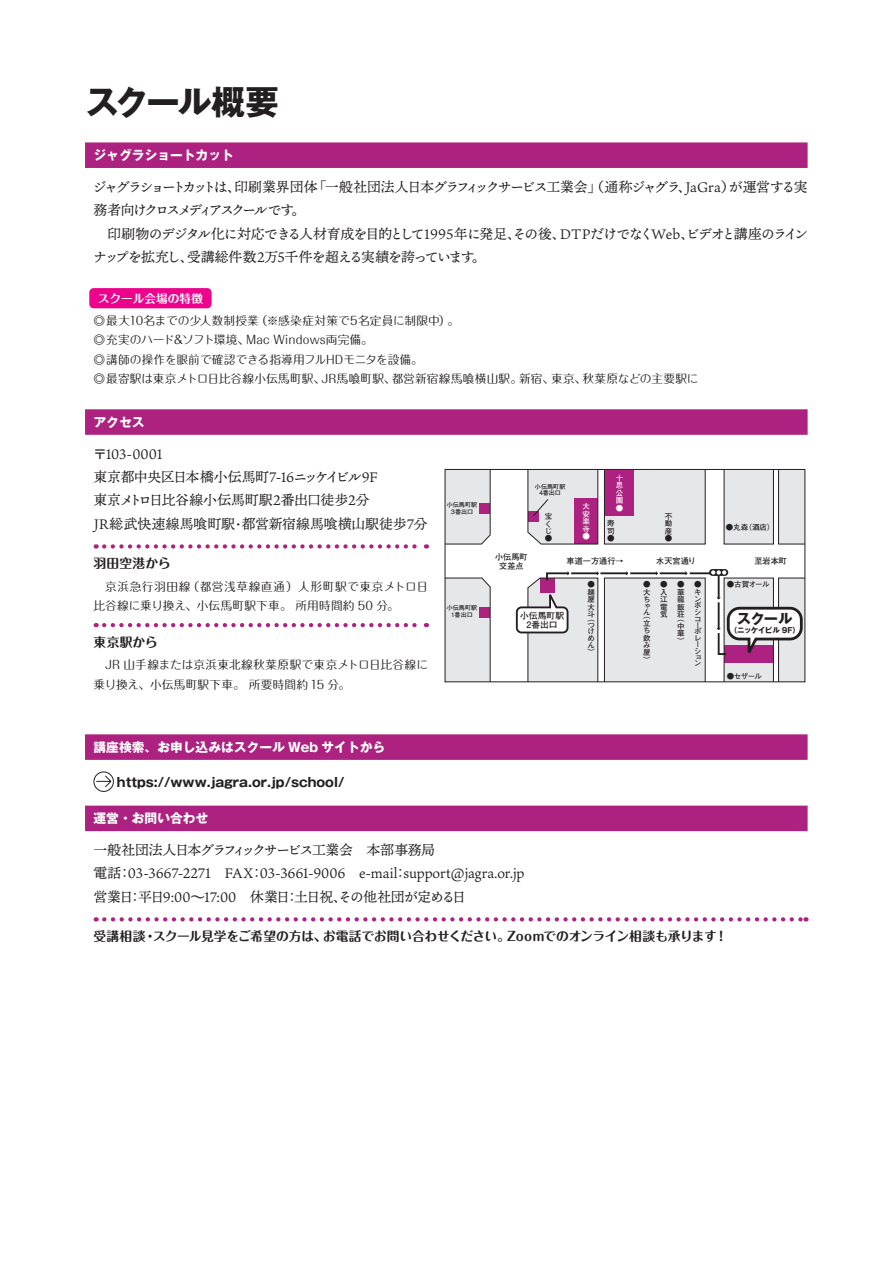
<style>
.page{position:relative;width:893px;height:1263px;background:#fff}
.page>*{position:absolute;margin:0;border:0;box-sizing:border-box;transform-origin:0 0}
.t1{font:700 34.05px "Gothic MB101 Pro";letter-spacing:-.075em;color:#231f20}
.t2{font:700 14.25px "Gothic MB101 Pro";color:#231f20}
.t3{font:13.8px/23.4px "Ten Mincho Text";letter-spacing:-.07em;color:#231f20}
.t4{font:13.8px/23.4px "Ten Mincho Text";letter-spacing:-.03em;color:#231f20}
.t5{font:13.8px/23.4px "Ten Mincho Text";letter-spacing:-.01em;color:#231f20}
.t6{font:700 12.75px "Maru Fo Pro";letter-spacing:-.01em;color:#231f20}
.t7{font:700 12.75px "Gothic MB101 Pro";color:#fff}
.t8{font:700 12.75px "Gothic MB101 Pro";color:#231f20}
.t9{font:11.7px/19.2px "Maru Fo Pro";letter-spacing:.01em;color:#231f20}
.t10{font:700 8.85px/9.4px "Futo Go B101 Pro";color:#231f20;text-align:center}
.t11{font:700 8.1px "Futo Go B101 Pro";color:#231f20}
.t12{font:700 7.5px/7.5px "Futo Go B101 Pro";letter-spacing:-.075em;color:#231f20;text-align:justify}
.t13{font:700 7.5px/7.5px "Futo Go B101 Pro";color:#fff;text-align:justify}
.t14{font:700 7.5px "Gothic MB101 Pro";letter-spacing:-.055em;color:#231f20}
.t15{font:700 6.15px/7.1px "Futo Go B101 Pro";color:#231f20;text-align:center}
.s1{font-weight:700;color:#fff}
.s2{font-family:"Ten Mincho Text"}
</style>
<div class="page">
<div style="left:85px;top:142px;width:723px;height:26px;background:#ad2181"></div>
<div style="left:89px;top:288px;width:123px;height:20px;background:#ed028c;border-radius:4px"></div>
<div style="left:85px;top:409px;width:723px;height:26px;background:#ad2181"></div>
<svg style="left:104px;top:544px;width:323px;height:5px"></svg>
<svg style="left:104px;top:623px;width:323px;height:4px"></svg>
<div style="left:85px;top:734px;width:723px;height:26px;background:#ad2181"></div>
<svg style="left:94px;top:772px;width:19px;height:19px"></svg>
<div style="left:94px;top:771px;width:20px;height:21px;border:1px solid #231f20;border-radius:50%"></div>
<svg style="left:96px;top:775px;width:16px;height:13px"></svg>
<div style="left:85px;top:806px;width:723px;height:25px;background:#ad2181"></div>
<svg style="left:104px;top:917px;width:702px;height:4px"></svg>
<svg style="left:447px;top:471px;width:356px;height:209px"></svg>
<svg style="left:515px;top:571px;width:55px;height:63px"></svg>
<hr style="left:571px;top:572px;width:27px;height:2px;background:#231f20">
<hr style="left:600px;top:572px;width:27px;height:2px;background:#231f20">
<hr style="left:630px;top:572px;width:27px;height:2px;background:#231f20">
<hr style="left:660px;top:572px;width:27px;height:2px;background:#231f20">
<svg style="left:709px;top:569px;width:19px;height:7px"></svg>
<svg style="left:685px;top:570px;width:118px;height:94px"></svg>
<svg style="left:532px;top:498px;width:17px;height:19px"></svg>
<div style="left:445px;top:469px;width:360px;height:213px;border:1px solid #231f20"></div>
<h1 class="t1" style="left:85px;top:74px;width:196px">スクール概要</h1>
<p class="t7" style="left:94px;top:145px;width:142px">ジャグラショートカット</p>
<p class="t3" style="left:93px;top:175px;width:716px">ジャグラショートカットは、印刷業界団体「一般社団法人日本グラフィックサービス工業会」（通称ジャグラ、JaGra）が運営する実務者向けクロスメディアスクールです。<br>　印刷物のデジタル化に対応できる人材育成を目的として1995年に発足、その後、DTPだけでなくWeb、ビデオと講座のラインナップを拡充し、受講総件数2万5千件を超える実績を誇っています。</p>
<p class="t9" style="left:94px;top:285px;width:367px;line-height:22.6px;text-indent:4px"><span class="s1">スクール会場の特徴<br></span><span class="s2">◎</span>最大10名までの少人数制授業（※感染症対策で5名定員に制限中）。</p>
<p class="t9" style="left:94px;top:329px;width:606px"><span class="s2">◎</span>充実のハード&amp;ソフト環境、Mac Windows両完備。<br><span class="s2">◎</span>講師の操作を眼前で確認できる指導用フルHDモニタを設備。<br><span class="s2">◎</span>最寄駅は東京メトロ日比谷線小伝馬町駅、JR馬喰町駅、都営新宿線馬喰横山駅。新宿、東京、秋葉原などの主要駅に</p>
<p class="t7" style="left:94px;top:411px;width:53px">アクセス</p>
<p class="t5" style="left:93px;top:442px;width:336px">〒103-0001<br>東京都中央区日本橋小伝馬町7-16ニッケイビル9F<br>東京メトロ日比谷線小伝馬町駅2番出口徒歩2分<br>JR総武快速線馬喰町駅・都営新宿線馬喰横山駅徒歩7分</p>
<p class="t6" style="left:94px;top:553px;width:79px">羽田空港から</p>
<p class="t9" style="left:94px;top:575px;width:336px;text-indent:12px">京浜急行羽田線（都営浅草線直通）人形町駅で東京メトロ日比谷線に乗り換え、小伝馬町駅下車。所用時間約 50 分。</p>
<p class="t6" style="left:94px;top:632px;width:66px">東京駅から</p>
<p class="t9" style="left:94px;top:654px;width:336px;text-indent:12px">JR 山手線または京浜東北線秋葉原駅で東京メトロ日比谷線に乗り換え、小伝馬町駅下車。所要時間約 15 分。</p>
<p class="t13" style="left:616px;top:473px;width:9px">十思公園●</p>
<p class="t15" style="left:535px;top:482px;width:32px;line-height:6.6px">小伝馬町駅<br>4番出口</p>
<p class="t15" style="left:447px;top:500px;width:32px">小伝馬町駅<br>３番出口</p>
<p class="t13" style="left:582px;top:502px;width:9px">大安楽寺●</p>
<p class="t12" style="left:545px;top:512px;width:9px;text-align:left">宝くじ●</p>
<p class="t12" style="left:607px;top:518px;width:9px">寿司●</p>
<p class="t12" style="left:665px;top:511px;width:9px">不動産●</p>
<p class="t12" style="left:726px;top:522px;width:50px">●丸森（酒店）</p>
<p class="t11" style="left:495px;top:551px;width:34px">小伝馬町</p>
<p class="t11" style="left:566px;top:554px;width:131px">車道一方通行→　　　　水天宮通り</p>
<p class="t11" style="left:754px;top:554px;width:34px">至岩本町</p>
<p class="t11" style="left:499px;top:559px;width:26px">交差点</p>
<p class="t12" style="left:694px;top:580px;width:9px;line-height:6.6px;text-align:left">●キンボシコーポレーション</p>
<p class="t12" style="left:727px;top:580px;width:44px">●古賀オール</p>
<p class="t12" style="left:727px;top:671px;width:37px">●セザール</p>
<p class="t12" style="left:587px;top:580px;width:9px">●麺屋大斗</p>
<p class="t12" style="left:587px;top:614px;width:9px;line-height:6.8px">（つけめん）</p>
<p class="t12" style="left:643px;top:580px;width:9px">●大ち</p>
<p class="t12" style="left:643px;top:602px;width:9px;line-height:6.3px">ゃん</p>
<p class="t12" style="left:643px;top:611px;width:9px;text-align:left">（立ち飲み屋）</p>
<p class="t12" style="left:660px;top:580px;width:9px">●入江電気</p>
<p class="t12" style="left:677px;top:580px;width:9px">●華龍飯荘</p>
<p class="t12" style="left:677px;top:613px;width:9px">（中華）</p>
<p class="t15" style="left:447px;top:604px;width:32px">小伝馬町駅<br>1番出口</p>
<p class="t10" style="left:520px;top:609px;width:46px">小伝馬町駅<br>2番出口</p>
<p class="t2" style="left:737px;top:607px;width:57px">スクール</p>
<p class="t14" style="left:730px;top:624px;width:72px">（ニッケイビル 9F）</p>
<p class="t7" style="left:94px;top:736px;width:293px">講座検索、お申し込みはスクール Web サイトから</p>
<p class="t8" style="left:117px;top:771px;width:229px">https://www.jagra.or.jp/school/</p>
<p class="t7" style="left:94px;top:808px;width:116px">運営・お問い合わせ</p>
<p class="t4" style="left:93px;top:838px;width:433px">一般社団法人日本グラフィックサービス工業会　本部事務局<br>電話：03-3667-2271　FAX：03-3661-9006　e-mail：support@jagra.or.jp営業日：平日9:00～17:00　休業日：土日祝、その他社団が定める日</p>
<p class="t6" style="left:94px;top:926px;width:635px">受講相談・スクール見学をご希望の方は、お電話でお問い合わせください。Zoomでのオンライン相談も承ります！</p>
</div>
